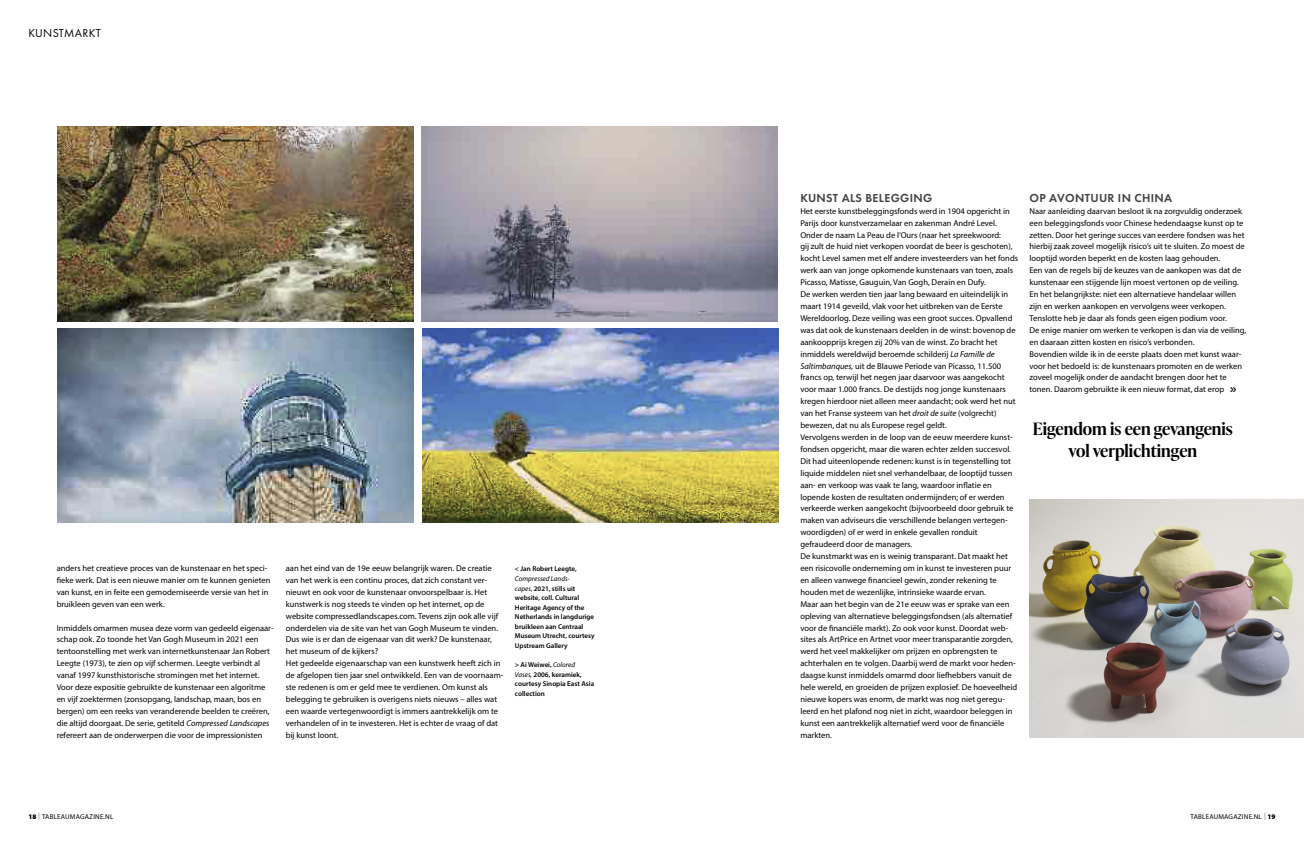
<style>
.page{position:relative;width:1304px;height:842px;background:#fff}
.page>*{position:absolute;margin:0;border:0;box-sizing:border-box;transform-origin:0 0}
.BIJSCHRIFT_SEMIBOLD{font:600 17px/22px "Ivy Presto Headline";color:#000;text-align:center}
.BROOD_MYRIAD{font:600 12px "Futura PT";letter-spacing:.03em;color:#434244}
.t1{font:11.9px "Futura PT";letter-spacing:.03em;color:#000}
.BROOD_MYRIAD-2{font:8.5px/11.9px "Myriad Pro";color:#000}
.BIJSCHRIFT_BOLD{font:600 7.1px/9.6px "Myriad Pro";color:#000}
.BIJSCHRIFT_BOLD-2{font:italic 7.1px "Myriad Pro";color:#000}
.BIJSCHRIFT_BOLD-3{font:600 7px/9.6px "Myriad Pro";color:#000}
.t2{font:7px "Myriad Pro";letter-spacing:.03em;color:#000}
.s1{font-style:italic}
.s2{font-weight:400;font-style:italic;font-size:7.1px}
.s3{font-weight:400;font-style:italic}
.s4{font-weight:900}
.s5{font-stretch:semi-expanded;color:#6d6e70}
</style>
<div class="page">
<img style="left:58px;top:126px;width:355px;height:195px">
<img style="left:58px;top:328px;width:356px;height:195px">
<img style="left:422px;top:328px;width:356px;height:195px">
<img style="left:422px;top:126px;width:356px;height:195px">
<img style="left:1030px;top:499px;width:274px;height:239px">
<h3 class="t1" style="left:28px;top:26px;width:74px">KUNSTMARKT</h3>
<p class="BROOD_MYRIAD-2" style="left:57px;top:562px;width:215px">anders het creatieve proces van de kunstenaar en het speci&shy;fieke werk. Dat is een nieuwe manier om te kunnen genieten van kunst, en in feite een gemoderniseerde versie van het in bruikleen geven van een werk.</p>
<p class="BROOD_MYRIAD-2" style="left:57px;top:621px;width:218px">Inmiddels omarmen musea deze vorm van gedeeld eigenaar&shy;schap ook. Zo toonde het Van Gogh Museum in 2021 een tentoonstelling met werk van internetkunstenaar Jan Robert Leegte (1973), te zien op vijf schermen. Leegte verbindt al vanaf 1997 kunsthistorische stromingen met het internet.<br>Voor deze expositie gebruikte de kunstenaar een algoritme en vijf zoektermen (zonsopgang, landschap, maan, bos en bergen) om een reeks van veranderende beelden te creëren, die altijd doorgaat. De serie, getiteld <span class="s1">Compressed Landscapes </span>refereert aan de onderwerpen die voor de impressionisten</p>
<p class="BROOD_MYRIAD-2" style="left:286px;top:562px;width:214px">aan het eind van de 19e eeuw belangrijk waren. De creatie van het werk is een continu proces, dat zich constant ver&shy;nieuwt en ook voor de kunstenaar onvoorspelbaar is. Het kunstwerk is nog steeds te vinden op het internet, op de website compressedlandscapes.com. Tevens zijn ook alle vijf onderdelen via de site van het van Gogh Museum te vinden.<br>Dus wie is er dan de eigenaar van dit werk? De kunstenaar, het museum of de kijkers?</p>
<p class="BROOD_MYRIAD-2" style="left:286px;top:657px;width:219px">Het gedeelde eigenaarschap van een kunstwerk heeft zich in de afgelopen tien jaar snel ontwikkeld. Een van de voornaam&shy;ste redenen is om er geld mee te verdienen. Om kunst als belegging te gebruiken is overigens niets nieuws – alles wat een waarde vertegenwoordigt is immers aantrekkelijk om te verhandelen of in te investeren. Het is echter de vraag of dat bij kunst loont.</p>
<p class="BIJSCHRIFT_BOLD-3" style="left:515px;top:564px;width:63px">&lt; Jan Robert Leegte,</p>
<p class="BIJSCHRIFT_BOLD-2" style="left:515px;top:574px;width:56px">Compressed Lands-</p>
<p class="BIJSCHRIFT_BOLD-3" style="left:515px;top:583px;width:81px"><span class="s2">capes,</span> 2021, stills uit website, coll. Cultural<br>Heritage Agency of the<br>Netherlands in langdurige bruikleen aan Centraal<br>Museum Utrecht, courtesy<br>Upstream Gallery</p>
<p class="BIJSCHRIFT_BOLD" style="left:515px;top:660px;width:81px">&gt; Ai Weiwei, <span class="s3">Colored<br>Vases,</span> 2006, keramiek, courtesy Sinopia East Asia collection</p>
<p class="BROOD_MYRIAD" style="left:800px;top:190px;width:133px">KUNST ALS BELEGGING</p>
<p class="BROOD_MYRIAD-2" style="left:800px;top:205px;width:211px">Het eerste kunstbeleggingsfonds werd in 1904 opgericht in<br>Parijs door kunstverzamelaar en zakenman André Level.<br>Onder de naam La Peau de l’Ours (naar het spreekwoord:</p>
<p class="BROOD_MYRIAD-2" style="left:800px;top:241px;width:219px">gij zult de huid niet verkopen voordat de beer is geschoten), kocht Level samen met elf andere investeerders van het fonds werk aan van jonge opkomende kunstenaars van toen, zoals Picasso, Matisse, Gauguin, Van Gogh, Derain en Dufy.<br>De werken werden tien jaar lang bewaard en uiteindelijk in maart 1914 geveild, vlak voor het uitbreken van de Eerste Wereldoorlog. Deze veiling was een groot succes. Opvallend was dat ook de kunstenaars deelden in de winst: bovenop de aankoopprijs kregen zij 20% van de winst. Zo bracht het inmiddels wereldwijd beroemde schilderij <span class="s1">La Famille de</span></p>
<p class="BROOD_MYRIAD-2" style="left:800px;top:360px;width:217px"><span class="s1">Saltimbanques,</span> uit de Blauwe Periode van Picasso, 11.500 francs op, terwijl het negen jaar daarvoor was aangekocht voor maar 1.000 francs. De destijds nog jonge kunstenaars kregen hierdoor niet alleen meer aandacht; ook werd het nut van het Franse systeem van het <span class="s1">droit de suite</span> (volgrecht) bewezen, dat nu als Europese regel geldt.</p>
<p class="BROOD_MYRIAD-2" style="left:800px;top:431px;width:214px">Vervolgens werden in de loop van de eeuw meerdere kunst&shy;fondsen opgericht, maar die waren echter zelden succesvol.<br>Dit had uiteenlopende redenen: kunst is in tegenstelling tot liquide middelen niet snel verhandelbaar, de looptijd tussen aan- en verkoop was vaak te lang, waardoor inflatie en</p>
<p class="BROOD_MYRIAD-2" style="left:800px;top:491px;width:215px">lopende kosten de resultaten ondermijnden; of er werden verkeerde werken aangekocht (bijvoorbeeld door gebruik te maken van adviseurs die verschillende belangen vertegen&shy;woordigden) of er werd in enkele gevallen ronduit gefraudeerd door de managers.</p>
<p class="BROOD_MYRIAD-2" style="left:800px;top:550px;width:212px">De kunstmarkt was en is weinig transparant. Dat maakt het een risicovolle onderneming om in kunst te investeren puur en alleen vanwege financieel gewin, zonder rekening te houden met de wezenlijke, intrinsieke waarde ervan.</p>
<p class="BROOD_MYRIAD-2" style="left:800px;top:598px;width:219px">Maar aan het begin van de 21e eeuw was er sprake van een opleving van alternatieve beleggingsfondsen (als alternatief voor de financiële markt). Zo ook voor kunst. Doordat web&shy;sites als ArtPrice en Artnet voor meer transparantie zorgden, werd het veel makkelijker om prijzen en opbrengsten te achterhalen en te volgen. Daarbij werd de markt voor heden&shy;daagse kunst inmiddels omarmd door liefhebbers vanuit de hele wereld, en groeiden de prijzen explosief. De hoeveelheid nieuwe kopers was enorm, de markt was nog niet geregu&shy;leerd en het plafond nog niet in zicht, waardoor beleggen in kunst een aantrekkelijk alternatief werd voor de financiële markten.</p>
<p class="BROOD_MYRIAD" style="left:1030px;top:190px;width:144px">OP AVONTUUR IN CHINA</p>
<p class="BROOD_MYRIAD-2" style="left:1029px;top:205px;width:218px">Naar aanleiding daarvan besloot ik na zorgvuldig onderzoek een beleggingsfonds voor Chinese hedendaagse kunst op te zetten. Door het geringe succes van eerdere fondsen was het hierbij zaak zoveel mogelijk risico’s uit te sluiten. Zo moest de looptijd worden beperkt en de kosten laag gehouden.<br>Een van de regels bij de keuzes van de aankopen was dat de kunstenaar een stijgende lijn moest vertonen op de veiling.<br>En het belangrijkste: niet een alternatieve handelaar willen zijn en werken aankopen en vervolgens weer verkopen.<br>Tenslotte heb je daar als fonds geen eigen podium voor.<br>De enige manier om werken te verkopen is dan via de veiling, en daaraan zitten kosten en risico’s verbonden.</p>
<p class="BROOD_MYRIAD-2" style="left:1029px;top:348px;width:214px">Bovendien wilde ik in de eerste plaats doen met kunst waar&shy;voor het bedoeld is: de kunstenaars promoten en de werken zoveel mogelijk onder de aandacht brengen door het te tonen. Daarom gebruikte ik een nieuw format, dat erop</p>
<p class="BIJSCHRIFT_SEMIBOLD" style="left:1033px;top:417px;width:201px">Eigendom is een gevangenis vol verplichtingen</p>
<p class="t2" style="left:28px;top:812px;width:87px"><span class="s4">18</span> <span class="s5">|</span> TABLEAUMAGAZINE.NL</p>
<p class="t2" style="left:1191px;top:812px;width:87px">TABLEAUMAGAZINE.NL <span class="s5">|</span> <span class="s4">19</span></p>
</div>
